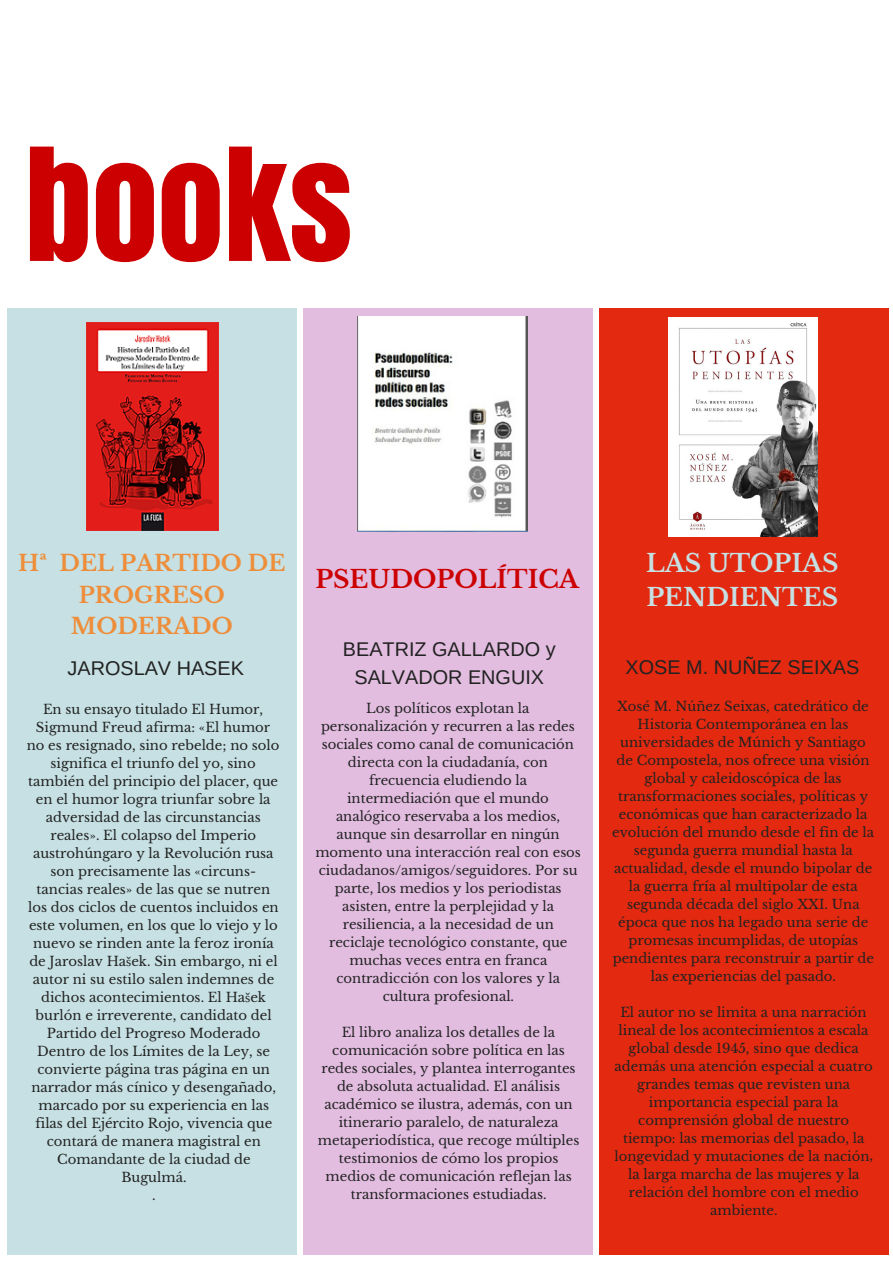
<style>
.page{position:relative;width:893px;height:1263px;background:#fff}
.page>*{position:absolute;margin:0;border:0;box-sizing:border-box;transform-origin:0 0}
.t1{font:132.3px "Anton";color:#c00}
.t2{font:700 24.75px/33.8px "Libre Baskerville";color:#c6e0e3}
.t3{font:700 24.75px "Libre Baskerville";color:#c00}
.t4{font:700 22.35px/31.5px "Libre Baskerville";color:#ee8d3a;text-align:center}
.t5{font:19.8px/28px "Arimo";color:#222;text-align:center}
.t6{font:13.2px/18px "Libre Baskerville";color:#222;text-align:center}
.s1{font-family:"Tinos"}
</style>
<div class="page">
<div style="left:8px;top:308px;width:289px;height:946px;background:#c6e0e3"></div>
<div style="left:303px;top:308px;width:289px;height:946px;background:#e2bde0"></div>
<div style="left:599px;top:308px;width:289px;height:946px;background:#e3290f"></div>
<img style="left:87px;top:323px;width:131px;height:208px">
<img style="left:357px;top:316px;width:170px;height:216px">
<img style="left:668px;top:317px;width:149px;height:219px">
<h1 class="t1" style="left:24px;top:110px;width:329px">books</h1>
<h3 class="t4" style="left:18px;top:547px;width:269px">Hª DEL PARTIDO DE<br>PROGRESO<br>MODERADO</h3>
<h3 class="t5" style="left:68px;top:654px;width:178px">JAROSLAV HASEK</h3>
<p class="t6" style="left:27px;top:700px;width:254px">En su ensayo titulado El Humor,<br>Sigmund Freud afirma: «El humor no es resignado, sino rebelde; no solo significa el triunfo del yo, sino también del principio del placer, que en el humor logra triunfar sobre la adversidad de las circunstancias reales». El colapso del Imperio austrohúngaro y la Revolución rusa son precisamente las «circuns&shy;tancias reales» de las que se nutren los dos ciclos de cuentos incluidos en este volumen, en los que lo viejo y lo nuevo se rinden ante la feroz ironía de Jaroslav Ha<span class="s1">š</span>ek. Sin embargo, ni el autor ni su estilo salen indemnes de dichos acontecimientos. El Ha<span class="s1">š</span>ek burlón e irreverente, candidato del<br>Partido del Progreso Moderado<br>Dentro de los Límites de la Ley, se convierte página tras página en un narrador más cínico y desengañado, marcado por su experiencia en las filas del Ejército Rojo, vivencia que contará de manera magistral en<br>Comandante de la ciudad de<br>Bugulmá.<br>.</p>
<h2 class="t3" style="left:315px;top:564px;width:265px">PSEUDOPOLÍTICA</h2>
<h3 class="t5" style="left:343px;top:634px;width:214px">BEATRIZ GALLARDO y<br>SALVADOR ENGUIX</h3>
<p class="t6" style="left:315px;top:699px;width:267px">Los políticos explotan la personalización y recurren a las redes sociales como canal de comunicación directa con la ciudadanía, con frecuencia eludiendo la<br>intermediación que el mundo analógico reservaba a los medios, aunque sin desarrollar en ningún momento una interacción real con esos ciudadanos/amigos/seguidores. Por su parte, los medios y los periodistas asisten, entre la perplejidad y la resiliencia, a la necesidad de un reciclaje tecnológico constante, que muchas veces entra en franca contradicción con los valores y la cultura profesional.</p>
<p class="t6" style="left:318px;top:1023px;width:263px">El libro analiza los detalles de la comunicación sobre política en las redes sociales, y plantea interrogantes de absoluta actualidad. El análisis académico se ilustra, además, con un itinerario paralelo, de naturaleza metaperiodística, que recoge múltiples testimonios de cómo los propios medios de comunicación reflejan las transformaciones estudiadas.</p>
<h2 class="t2" style="left:646px;top:547px;width:194px">LAS UTOPIAS<br>PENDIENTES</h2>
<h3 class="t5" style="left:625px;top:652px;width:235px">XOSE M. NUÑEZ SEIXAS</h3>
<p class="t6" style="left:612px;top:697px;width:264px">Xosé M. Núñez Seixas, catedrático de Historia Contemporánea en las universidades de Múnich y Santiago de Compostela, nos ofrece una visión global y caleidoscópica de las transformaciones sociales, políticas y económicas que han caracterizado la evolución del mundo desde el fin de la segunda guerra mundial hasta la actualidad, desde el mundo bipolar de la guerra fría al multipolar de esta segunda década del siglo XXI. Una época que nos ha legado una serie de promesas incumplidas, de utopías pendientes para reconstruir a partir de las experiencias del pasado.</p>
<p class="t6" style="left:614px;top:1003px;width:260px">El autor no se limita a una narración lineal de los acontecimientos a escala global desde 1945, sino que dedica además una atención especial a cuatro grandes temas que revisten una importancia especial para la comprensión global de nuestro tiempo: las memorias del pasado, la longevidad y mutaciones de la nación, la larga marcha de las mujeres y la relación del hombre con el medio ambiente.</p>
</div>
